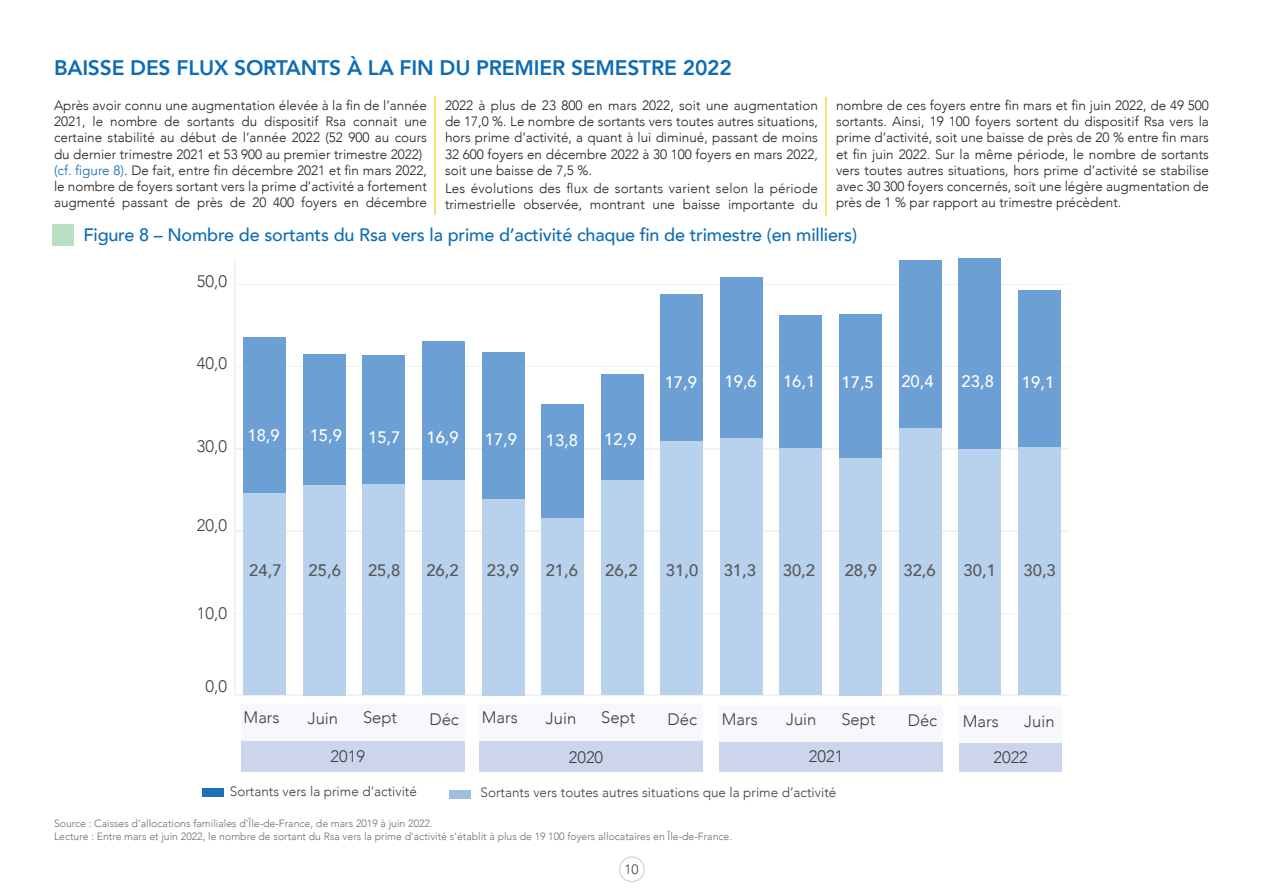
<style>
.page{position:relative;width:1263px;height:893px;background:#fff}
.page>*{position:absolute;margin:0;border:0;box-sizing:border-box;transform-origin:0 0}
.t1{font:500 39.15px "Avenir";color:#231f20}
.t2{font:800 21px "Avenir";letter-spacing:-.01em;color:#0d6cb6}
.t3{font:500 18px "Avenir";letter-spacing:-.01em;color:#0d6cb6}
.t4{font:300 16.65px "Avenir";color:#3e3e3f}
.t5{font:500 16.65px "Avenir";color:#fff}
.t6{font:500 16.65px "Avenir";color:#57585a}
.t7{font:300 16.5px "Avenir";color:#3e3e3f}
.t8{font:300 13.5px/16.2px "Avenir";color:#231f20}
.t9{font:300 13.5px "Avenir";color:#3e3e3f}
.t10{font:300 10.5px/12.6px "Avenir";color:#6c6d70}
.s1{color:#0d6cb6}
</style>
<div class="page">
<div style="left:619px;top:856px;width:26px;height:26px;border:2px solid #cfddf0;border-radius:50%"></div>
<hr style="left:435px;top:97px;width:1px;height:118px;background:#fae06f">
<hr style="left:826px;top:98px;width:1px;height:118px;background:#fae06f">
<hr style="left:235px;top:695px;width:834px;height:1px;background:#e6e7e9">
<hr style="left:235px;top:258px;width:1px;height:437px;background:#e6e7e9">
<hr style="left:235px;top:613px;width:834px;height:1px;background:#e6e7e9">
<hr style="left:235px;top:531px;width:834px;height:1px;background:#e6e7e9">
<hr style="left:235px;top:449px;width:834px;height:1px;background:#e6e7e9">
<hr style="left:235px;top:367px;width:834px;height:1px;background:#e6e7e9">
<hr style="left:235px;top:285px;width:834px;height:1px;background:#e6e7e9">
<div style="left:243px;top:492px;width:43px;height:203px;background:#b8d1ec"></div>
<div style="left:303px;top:485px;width:43px;height:210px;background:#b8d1ec"></div>
<div style="left:362px;top:483px;width:43px;height:212px;background:#b8d1ec"></div>
<div style="left:422px;top:480px;width:43px;height:215px;background:#b8d1ec"></div>
<div style="left:482px;top:499px;width:42px;height:196px;background:#b8d1ec"></div>
<div style="left:541px;top:518px;width:43px;height:177px;background:#b8d1ec"></div>
<div style="left:601px;top:480px;width:43px;height:215px;background:#b8d1ec"></div>
<div style="left:660px;top:441px;width:43px;height:254px;background:#b8d1ec"></div>
<div style="left:720px;top:438px;width:43px;height:257px;background:#b8d1ec"></div>
<div style="left:779px;top:447px;width:43px;height:248px;background:#b8d1ec"></div>
<div style="left:839px;top:458px;width:43px;height:237px;background:#b8d1ec"></div>
<div style="left:899px;top:428px;width:42px;height:267px;background:#b8d1ec"></div>
<div style="left:958px;top:448px;width:43px;height:247px;background:#b8d1ec"></div>
<div style="left:1018px;top:446px;width:43px;height:249px;background:#b8d1ec"></div>
<div style="left:243px;top:337px;width:43px;height:155px;background:#6c9fd4"></div>
<div style="left:303px;top:355px;width:43px;height:130px;background:#6c9fd4"></div>
<div style="left:362px;top:355px;width:43px;height:128px;background:#6c9fd4"></div>
<div style="left:422px;top:341px;width:43px;height:139px;background:#6c9fd4"></div>
<div style="left:482px;top:352px;width:42px;height:147px;background:#6c9fd4"></div>
<div style="left:541px;top:405px;width:43px;height:113px;background:#6c9fd4"></div>
<div style="left:601px;top:374px;width:43px;height:106px;background:#6c9fd4"></div>
<div style="left:660px;top:294px;width:43px;height:147px;background:#6c9fd4"></div>
<div style="left:720px;top:277px;width:43px;height:161px;background:#6c9fd4"></div>
<div style="left:779px;top:315px;width:43px;height:132px;background:#6c9fd4"></div>
<div style="left:839px;top:314px;width:43px;height:144px;background:#6c9fd4"></div>
<div style="left:899px;top:260px;width:42px;height:168px;background:#6c9fd4"></div>
<div style="left:958px;top:258px;width:43px;height:190px;background:#6c9fd4"></div>
<div style="left:1018px;top:290px;width:43px;height:156px;background:#6c9fd4"></div>
<div style="left:203px;top:788px;width:21px;height:9px;background:#1a70b9"></div>
<div style="left:449px;top:790px;width:22px;height:9px;background:#9dbfe2"></div>
<div style="left:52px;top:224px;width:21px;height:22px;background:#b9dfc3"></div>
<div style="left:241px;top:741px;width:223px;height:31px;background:#ccd5ec"></div>
<div style="left:241px;top:704px;width:223px;height:37px;background:#f6f8fc"></div>
<div style="left:959px;top:705px;width:103px;height:39px;background:#f6f8fc"></div>
<div style="left:479px;top:741px;width:223px;height:31px;background:#ccd5ec"></div>
<div style="left:479px;top:704px;width:223px;height:37px;background:#f6f8fc"></div>
<div style="left:719px;top:743px;width:224px;height:29px;background:#ccd5ec"></div>
<div style="left:719px;top:705px;width:224px;height:37px;background:#f6f8fc"></div>
<div style="left:959px;top:743px;width:103px;height:29px;background:#ccd5ec"></div>
<h2 class="t2" style="left:54px;top:51px;width:679px">BAISSE DES FLUX SORTANTS À LA FIN DU PREMIER SEMESTRE 2022</h2>
<p class="t8" style="left:54px;top:97px;width:374px">Après avoir connu une augmentation élevée à la fin de l’année 2021, le nombre de sortants du dispositif Rsa connait une certaine stabilité au début de l’année 2022 (52 900 au cours du dernier trimestre 2021 et 53 900 au premier trimestre 2022) <span class="s1">(cf. figure 8)</span>. De fait, entre fin décembre 2021 et fin mars 2022, le nombre de foyers sortant vers la prime d’activité a fortement augmenté passant de près de 20 400 foyers en décembre</p>
<p class="t8" style="left:445px;top:97px;width:374px;text-align:justify">2022 à plus de 23 800 en mars 2022, soit une augmentation de 17,0 %. Le nombre de sortants vers toutes autres situations, hors prime d’activité, a quant à lui diminué, passant de moins 32 600 foyers en décembre 2022 à 30 100 foyers en mars 2022, soit une baisse de 7,5 %.</p>
<p class="t8" style="left:836px;top:97px;width:374px;text-align:justify">nombre de ces foyers entre fin mars et fin juin 2022, de 49 500 sortants. Ainsi, 19 100 foyers sortent du dispositif Rsa vers la prime d’activité, soit une baisse de près de 20 % entre fin mars et fin juin 2022. Sur la même période, le nombre de sortants vers toutes autres situations, hors prime d’activité se stabilise avec 30 300 foyers concernés, soit une légère augmentation de près de 1 % par rapport au trimestre précèdent.</p>
<h3 class="t3" style="left:83px;top:219px;width:775px">Figure 8 – Nombre de sortants du Rsa vers la prime d’activité chaque fin de trimestre (en milliers)</h3>
<p class="t8" style="left:445px;top:180px;width:374px">Les évolutions des flux de sortants varient selon la période trimestrielle observée, montrant une baisse importante du</p>
<h1 class="t1" style="left:178px;top:170px;width:45px">60</h1>
<h1 class="t1" style="left:178px;top:252px;width:45px">50</h1>
<p class="t4" style="left:197px;top:271px;width:32px">50,0</p>
<h1 class="t1" style="left:178px;top:334px;width:45px">40</h1>
<p class="t4" style="left:197px;top:353px;width:32px">40,0</p>
<h1 class="t1" style="left:178px;top:416px;width:45px">30</h1>
<p class="t4" style="left:197px;top:436px;width:32px">30,0</p>
<p class="t5" style="left:247px;top:421px;width:34px">18,9</p>
<p class="t5" style="left:310px;top:421px;width:34px">15,9</p>
<p class="t5" style="left:368px;top:423px;width:34px">15,7</p>
<p class="t5" style="left:426px;top:423px;width:34px">16,9</p>
<p class="t5" style="left:485px;top:425px;width:34px">17,9</p>
<p class="t5" style="left:546px;top:426px;width:34px">13,8</p>
<p class="t5" style="left:604px;top:425px;width:34px">12,9</p>
<p class="t5" style="left:665px;top:368px;width:34px">17,9</p>
<p class="t5" style="left:724px;top:367px;width:34px">19,6</p>
<p class="t5" style="left:783px;top:367px;width:34px">16,1</p>
<p class="t5" style="left:841px;top:368px;width:34px">17,5</p>
<p class="t5" style="left:901px;top:367px;width:34px">20,4</p>
<p class="t5" style="left:962px;top:367px;width:34px">23,8</p>
<p class="t5" style="left:1022px;top:368px;width:34px">19,1</p>
<h1 class="t1" style="left:178px;top:498px;width:45px">20</h1>
<p class="t4" style="left:197px;top:515px;width:32px">20,0</p>
<h1 class="t1" style="left:178px;top:580px;width:45px">10</h1>
<p class="t4" style="left:197px;top:604px;width:32px">10,0</p>
<p class="t6" style="left:249px;top:555px;width:34px">24,7</p>
<p class="t6" style="left:309px;top:556px;width:34px">25,6</p>
<p class="t6" style="left:368px;top:556px;width:34px">25,8</p>
<p class="t6" style="left:426px;top:556px;width:34px">26,2</p>
<p class="t6" style="left:487px;top:556px;width:34px">23,9</p>
<p class="t6" style="left:546px;top:556px;width:34px">21,6</p>
<p class="t6" style="left:605px;top:556px;width:34px">26,2</p>
<p class="t6" style="left:666px;top:556px;width:34px">31,0</p>
<p class="t6" style="left:724px;top:556px;width:34px">31,3</p>
<p class="t6" style="left:783px;top:556px;width:34px">30,2</p>
<p class="t6" style="left:845px;top:556px;width:34px">28,9</p>
<p class="t6" style="left:903px;top:556px;width:34px">32,6</p>
<p class="t6" style="left:964px;top:555px;width:34px">30,1</p>
<p class="t6" style="left:1023px;top:556px;width:34px">30,3</p>
<p class="t4" style="left:205px;top:677px;width:23px">0,0</p>
<h1 class="t1" style="left:200px;top:662px;width:23px">0</h1>
<p class="t4" style="left:244px;top:708px;width:37px">Mars</p>
<p class="t4" style="left:308px;top:708px;width:32px">Juin</p>
<p class="t4" style="left:363px;top:708px;width:36px">Sept</p>
<p class="t4" style="left:429px;top:709px;width:31px">Déc</p>
<p class="t4" style="left:963px;top:711px;width:37px">Mars</p>
<p class="t4" style="left:1024px;top:711px;width:32px">Juin</p>
<p class="t7" style="left:569px;top:748px;width:36px">2020</p>
<p class="t4" style="left:482px;top:708px;width:37px">Mars</p>
<p class="t4" style="left:546px;top:708px;width:32px">Juin</p>
<p class="t4" style="left:601px;top:708px;width:36px">Sept</p>
<p class="t4" style="left:668px;top:709px;width:31px">Déc</p>
<p class="t4" style="left:722px;top:709px;width:37px">Mars</p>
<p class="t4" style="left:786px;top:709px;width:32px">Juin</p>
<p class="t4" style="left:841px;top:709px;width:36px">Sept</p>
<p class="t4" style="left:908px;top:710px;width:31px">Déc</p>
<p class="t7" style="left:331px;top:747px;width:36px">2019</p>
<p class="t7" style="left:809px;top:747px;width:36px">2021</p>
<p class="t7" style="left:993px;top:748px;width:36px">2022</p>
<p class="t9" style="left:230px;top:784px;width:189px">Sortants vers la prime d’activité</p>
<p class="t9" style="left:481px;top:785px;width:357px">Sortants vers toutes autres situations que la prime d’activité</p>
<p class="t10" style="left:54px;top:817px;width:680px">Source : Caisses d’allocations familiales d’Île-de-France, de mars 2019 à juin 2022.<br>Lecture : Entre mars et juin 2022, le nombre de sortant du Rsa vers la prime d'activité s’établit à plus de 19 100 foyers allocataires en Île-de-France.</p>
<p class="t9" style="left:625px;top:861px;width:16px">10</p>
</div>
